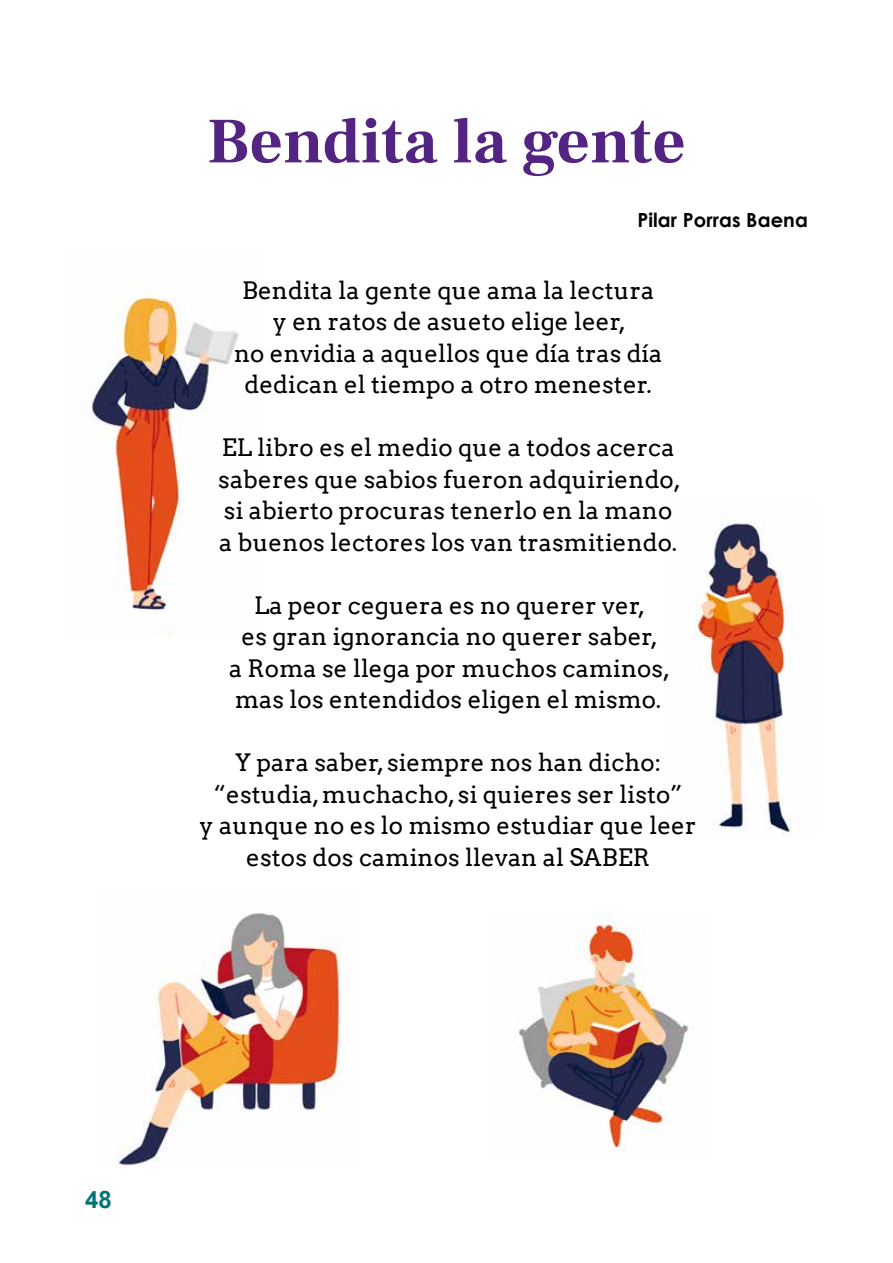
<style>
.page{position:relative;width:893px;height:1263px;background:#fff}
.page>*{position:absolute;margin:0;border:0;box-sizing:border-box;transform-origin:0 0}
.t1{font:700 64.5px "Frank Ruhl Hofshi";letter-spacing:.005em;color:#532481}
.t2{font:24px/31.5px "Arvo";letter-spacing:.005em;color:#000;text-align:center}
.t3{font:700 24px "Arial";color:#007576}
.t4{font:700 19.5px "Century Gothic";letter-spacing:.005em;color:#000}
</style>
<div class="page">
<img style="left:515px;top:922px;width:174px;height:230px">
<img style="left:116px;top:913px;width:226px;height:252px">
<img style="left:90px;top:297px;width:149px;height:338px">
<img style="left:696px;top:518px;width:95px;height:317px">
<h1 class="t1" style="left:207px;top:102px;width:480px">Bendita la gente</h1>
<p class="t4" style="left:637px;top:205px;width:172px">Pilar Porras Baena</p>
<p class="t2" style="left:234px;top:275px;width:430px">Bendita la gente que ama la lectura y en ratos de asueto elige leer,<br>no envidia a aquellos que día tras día dedican el tiempo a otro menester.</p>
<p class="t2" style="left:218px;top:432px;width:464px;text-align:left">EL libro es el medio que a todos acerca saberes que sabios fueron adquiriendo, si abierto procuras tenerlo en la mano a buenos lectores los van trasmitiendo.</p>
<p class="t2" style="left:229px;top:589px;width:442px">La peor ceguera es no querer ver,<br>es gran ignorancia no querer saber,<br>a Roma se llega por muchos caminos, mas los entendidos eligen el mismo.</p>
<p class="t2" style="left:200px;top:747px;width:498px">Y para saber, siempre nos han dicho: “estudia, muchacho, si quieres ser listo”<br>y aunque no es lo mismo estudiar que leer estos dos caminos llevan al SABER</p>
<p class="t3" style="left:85px;top:1183px;width:28px">48</p>
</div>
